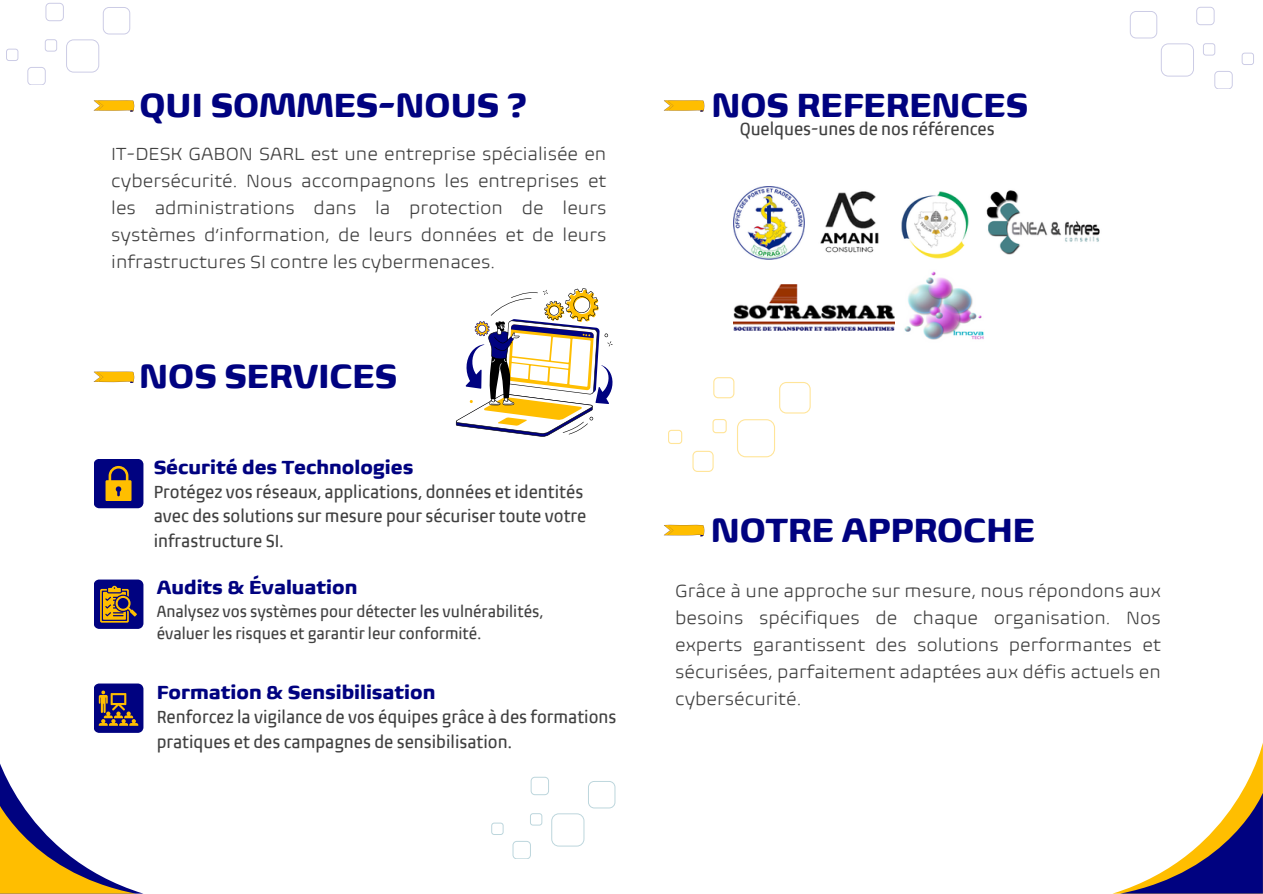
<style>
.page{position:relative;width:1263px;height:894px;background:#fff}
.page>*{position:absolute;margin:0;border:0;box-sizing:border-box;transform-origin:0 0}
.t1{font:700 34.5px "Biome W04";color:#000280}
.t2{font:700 19.5px "Biome W04";color:#000280}
.t3{font:300 18px/27px "Biome W04";color:#414141;text-align:justify}
.t4{font:condensed 18px/24.8px "Biome W04";color:#414141}
.t5{font:condensed 16.5px/22.5px "Biome W04";color:#414141}
</style>
<div class="page">
<svg style="left:1130px;top:7px;width:103px;height:82px"></svg>
<svg style="left:1242px;top:53px;width:12px;height:12px"></svg>
<svg style="left:512px;top:776px;width:103px;height:82px"></svg>
<svg style="left:491px;top:822px;width:13px;height:12px"></svg>
<img style="left:733px;top:186px;width:71px;height:73px">
<img style="left:820px;top:191px;width:59px;height:62px">
<img style="left:901px;top:191px;width:68px;height:68px">
<img style="left:986px;top:190px;width:114px;height:65px">
<img style="left:733px;top:284px;width:161px;height:46px">
<img style="left:904px;top:271px;width:80px;height:69px">
<svg style="left:713px;top:377px;width:21px;height:21px"></svg>
<svg style="left:737px;top:419px;width:38px;height:38px"></svg>
<svg style="left:779px;top:382px;width:32px;height:31px"></svg>
<svg style="left:712px;top:419px;width:15px;height:14px"></svg>
<svg style="left:692px;top:450px;width:22px;height:21px"></svg>
<svg style="left:668px;top:429px;width:14px;height:15px"></svg>
<svg style="left:664px;top:100px;width:40px;height:11px"></svg>
<svg style="left:455px;top:288px;width:158px;height:149px"></svg>
<svg style="left:1114px;top:743px;width:149px;height:150px"></svg>
<svg style="left:0;top:763px;width:141px;height:130px"></svg>
<svg style="left:27px;top:3px;width:103px;height:82px"></svg>
<svg style="left:6px;top:49px;width:12px;height:12px"></svg>
<svg style="left:94px;top:683px;width:49px;height:49px;background:#392d67"></svg>
<svg style="left:94px;top:579px;width:49px;height:49px;background:#4f3d5c"></svg>
<svg style="left:94px;top:459px;width:49px;height:49px;background:#413261"></svg>
<svg style="left:94px;top:100px;width:40px;height:11px"></svg>
<svg style="left:94px;top:371px;width:40px;height:12px"></svg>
<svg style="left:664px;top:524px;width:40px;height:12px"></svg>
<h1 class="t1" style="left:140px;top:83px;width:389px">QUI SOMMES-NOUS ?</h1>
<p class="t3" style="left:111px;top:140px;width:497px">IT-DESK GABON SARL est une entreprise spécialisée en cybersécurité. Nous accompagnons les entreprises et les administrations dans la protection de leurs systèmes d’information, de leurs données et de leurs infrastructures SI contre les cybermenaces.</p>
<p class="t1" style="left:139px;top:354px;width:259px">NOS SERVICES</p>
<p class="t2" style="left:154px;top:454px;width:261px">Sécurité des Technologies</p>
<h1 class="t4" style="left:154px;top:479px;width:434px">Protégez vos réseaux, applications, données et identités avec des solutions sur mesure pour sécuriser toute votre infrastructure SI.</h1>
<p class="t2" style="left:157px;top:574px;width:202px">Audits &amp; Évaluation</p>
<p class="t5" style="left:157px;top:599px;width:388px">Analysez vos systèmes pour détecter les vulnérabilités, évaluer les risques et garantir leur conformité.</p>
<p class="t2" style="left:157px;top:680px;width:280px">Formation &amp; Sensibilisation</p>
<p class="t4" style="left:157px;top:704px;width:461px">Renforcez la vigilance de vos équipes grâce à des formations pratiques et des campagnes de sensibilisation.</p>
<p class="t1" style="left:712px;top:83px;width:318px">NOS REFERENCES</p>
<p class="t4" style="left:740px;top:116px;width:256px">Quelques-unes de nos références</p>
<p class="t1" style="left:711px;top:507px;width:326px">NOTRE APPROCHE</p>
<p class="t3" style="left:675px;top:577px;width:487px">Grâce à une approche sur mesure, nous répondons aux besoins spécifiques de chaque organisation. Nos experts garantissent des solutions performantes et sécurisées, parfaitement adaptées aux défis actuels en cybersécurité.</p>
</div>
